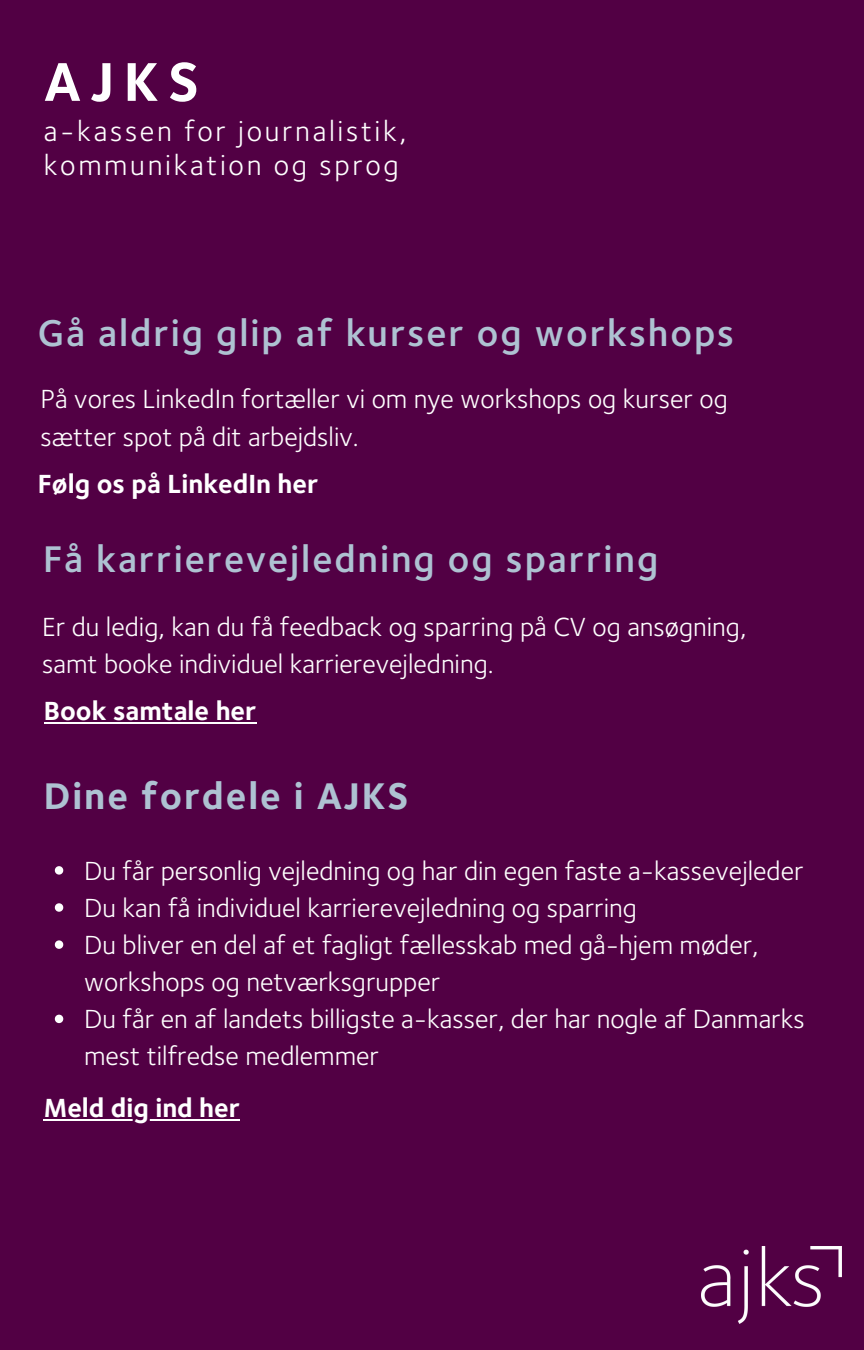
<style>
.page{position:relative;width:864px;height:1350px;background:#520044}
.page>*{position:absolute;margin:0;border:0;box-sizing:border-box;transform-origin:0 0}
.t1{font:700 56.48px "Foundry Sterling";color:#fff}
.t2{font:600 38.48px "Foundry Sterling OT2";letter-spacing:.05em;color:#aec2d2}
.t3{font:700 38.48px "Foundry Sterling";letter-spacing:.05em;color:#aec2d2}
.t4{font:29.47px/33.8px "Foundry Sterling";letter-spacing:.09em;color:#fff}
.t5{font:27.22px/37.1px "Foundry Sterling";color:#fff}
.t6{font:700 27.22px "Foundry Sterling";color:#fff}
</style>
<div class="page">
<hr style="left:44px;top:722px;width:212px;height:2px;background:#fff">
<svg style="left:55px;top:866px;width:8px;height:9px"></svg>
<svg style="left:55px;top:903px;width:8px;height:9px"></svg>
<svg style="left:55px;top:940px;width:8px;height:9px"></svg>
<svg style="left:55px;top:1015px;width:8px;height:8px"></svg>
<hr style="left:44px;top:1119px;width:196px;height:2px;background:#fff">
<img style="left:701px;top:1246px;width:140px;height:78px">
<h1 class="t1" style="left:44px;top:47px;width:157px">AJKS</h1>
<p class="t4" style="left:44px;top:114px;width:364px">a-kassen for journalistik, kommunikation og sprog</p>
<h2 class="t2" style="left:38px;top:309px;width:698px">Gå aldrig glip af kurser og workshops</h2>
<p class="t5" style="left:40px;top:380px;width:689px">På vores LinkedIn fortæller vi om nye workshops og kurser og sætter spot på dit arbejdsliv.</p>
<p class="t6" style="left:38px;top:466px;width:282px">Følg os på LinkedIn her</p>
<h2 class="t2" style="left:43px;top:535px;width:617px">Få karrierevejledning og sparring</h2>
<p class="t5" style="left:42px;top:608px;width:706px">Er du ledig, kan du få feedback og sparring på CV og ansøgning, samt booke individuel karrierevejledning.</p>
<p class="t6" style="left:44px;top:694px;width:214px">Book samtale her</p>
<h2 class="t3" style="left:44px;top:772px;width:366px">Dine fordele i AJKS</h2>
<p class="t5" style="left:84px;top:851px;width:722px">Du får personlig vejledning og har din egen faste a-kassevejleder Du kan få individuel karrierevejledning og sparring<br>Du bliver en del af et fagligt fællesskab med gå-hjem møder, workshops og netværksgrupper<br>Du får en af landets billigste a-kasser, der har nogle af Danmarks mest tilfredse medlemmer</p>
<p class="t6" style="left:44px;top:1091px;width:198px">Meld dig ind her</p>
</div>
